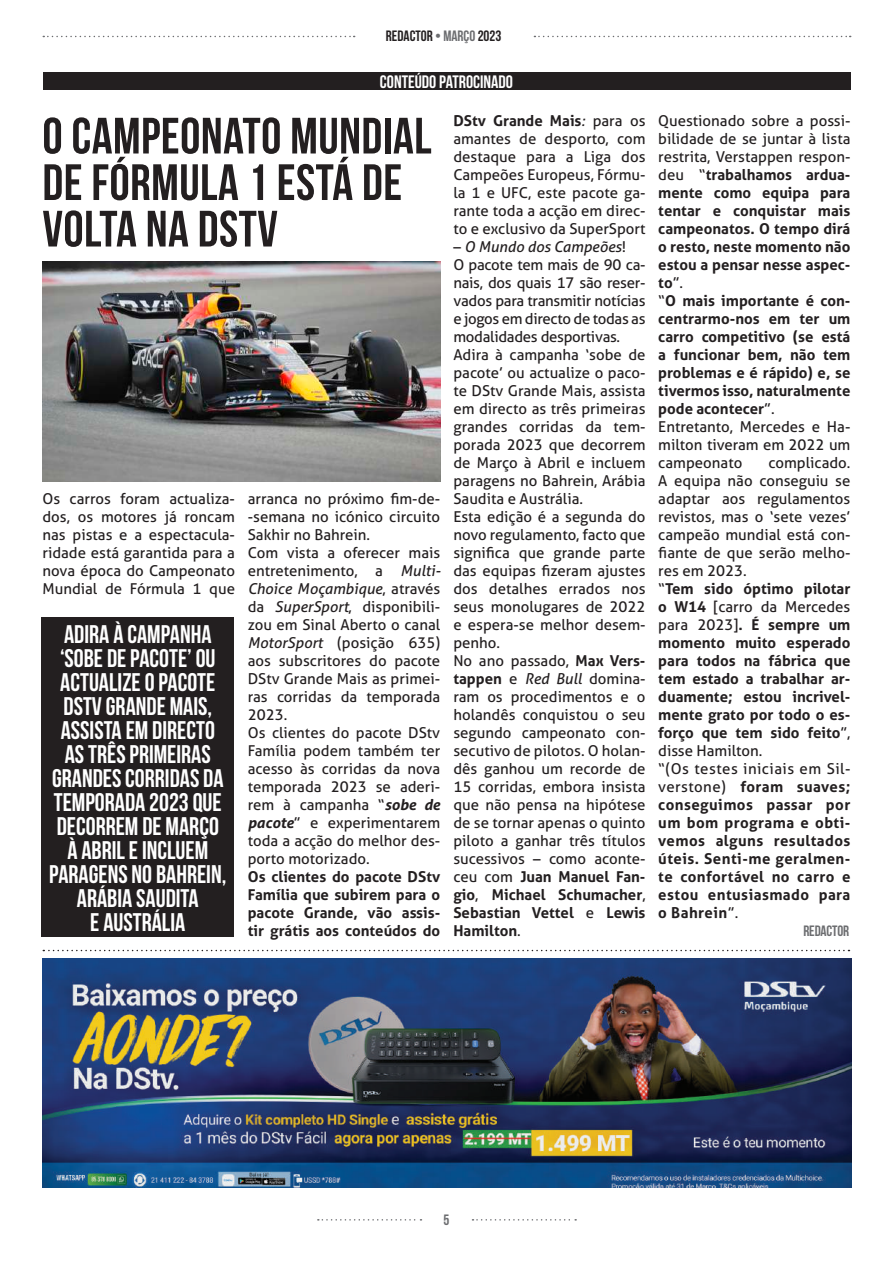
<style>
.page{position:relative;width:893px;height:1263px;background:#fff}
.page>*{position:absolute;margin:0;border:0;box-sizing:border-box;transform-origin:0 0}
.t1{font:51px/46.5px "Bebas Neue";letter-spacing:.01em;color:#231f20}
.t2{font:25.5px/24px "Bebas Neue";color:#fff;text-align:center}
.t3{font:18px "Bebas Neue";color:#fff}
.t4{font:15px/18px "Aller";color:#231f20;text-align:justify}
.t5{font:700 15px/18px "Aller";color:#231f20}
.t6{font:15px "Bebas Neue";color:#231f20}
.t7{font:15px "Bebas Neue";letter-spacing:-.01em;color:#6c6d70}
.s1{color:#6c6d70}
.s2{font-weight:700}
.s3{font-style:italic}
.s4{font-weight:700;font-style:italic}
.s5{font-weight:400}
</style>
<div class="page">
<svg style="left:43px;top:36px;width:312px;height:1px"></svg>
<svg style="left:534px;top:36px;width:317px;height:1px"></svg>
<svg style="left:472px;top:1219px;width:104px;height:1px"></svg>
<svg style="left:318px;top:1219px;width:103px;height:1px"></svg>
<div style="left:43px;top:72px;width:807px;height:17px;background:#231f20"></div>
<svg style="left:43px;top:950px;width:806px;height:1px"></svg>
<div style="left:42px;top:617px;width:192px;height:320px;background:#231f20"></div>
<img style="left:43px;top:261px;width:397px;height:220px">
<img style="left:42px;top:958px;width:809px;height:229px">
<p class="t6" style="left:386px;top:28px;width:117px">REDACTOR <span class="s1">• MARÇO</span> 2023</p>
<p class="t3" style="left:380px;top:71px;width:135px">CONTEÚDO PATROCINADO</p>
<h1 class="t1" style="left:42px;top:112px;width:391px">O CAMPEONATO MUNDIAL<br>DE FÓRMULA 1 ESTÁ DE<br>VOLTA NA DSTV</h1>
<p class="t4" style="left:453px;top:112px;width:194px"><span class="s2">DStv Grande Mais</span><span class="s3">:</span> para os amantes de desporto, com destaque para a Liga dos Campeões Europeus, Fórmu&shy;la 1 e UFC, este pacote ga&shy;rante toda a acção em direc&shy;to e exclusivo da SuperSport</p>
<p class="t4" style="left:453px;top:238px;width:194px;text-align:left">– <span class="s3">O Mundo dos Campeões</span>!<br>O pacote tem mais de 90 ca&shy;nais, dos quais 17 são reser&shy;vados para transmitir notícias e jogos em directo de todas as modalidades desportivas.<br>Adira à campanha ‘sobe de pacote’ ou actualize o paco&shy;te DStv Grande Mais, assista em directo as três primeiras grandes corridas da tem&shy;porada 2023 que decorrem de Março à Abril e incluem paragens no Bahrein, Arábia<br>Saudita e Austrália.<br>Esta edição é a segunda do novo regulamento, facto que significa que grande parte das equipas fizeram ajustes dos detalhes errados nos seus monolugares de 2022 e espera-se melhor desem&shy;penho.<br>No ano passado, <span class="s2">Max Vers&shy;tappen</span> e <span class="s3">Red Bull</span> domina&shy;ram os procedimentos e o holandês conquistou o seu segundo campeonato con&shy;secutivo de pilotos. O holan&shy;dês ganhou um recorde de<br>15 corridas, embora insista que não pensa na hipótese de se tornar apenas o quinto piloto a ganhar três títulos sucessivos – como aconte&shy;ceu com <span class="s2">Juan Manuel Fan&shy;gio</span>, <span class="s2">Michael Schumacher</span>,<br><span class="s2">Sebastian Vettel</span> e <span class="s2">Lewis<br>Hamilton</span>.</p>
<p class="t4" style="left:43px;top:490px;width:194px">Os carros foram actualiza&shy;dos, os motores já roncam nas pistas e a espectacula&shy;ridade está garantida para a nova época do Campeonato Mundial de Fórmula 1 que</p>
<p class="t4" style="left:248px;top:490px;width:194px;text-align:left">arranca no próximo fim-de--semana no icónico circuito<br>Sakhir no Bahrein.<br>Com vista a oferecer mais entretenimento, a <span class="s3">Multi-<br>Choice Moçambique</span>, através da <span class="s3">SuperSport</span>, disponibili&shy;zou em Sinal Aberto o canal<br><span class="s3">MotorSport</span> (posição 635) aos subscritores do pacote<br>DStv Grande Mais as primei&shy;ras corridas da temporada<br>2023.<br>Os clientes do pacote DStv<br>Família podem também ter acesso às corridas da nova temporada 2023 se aderi&shy;rem à campanha “<span class="s4">sobe de pacote</span>” e experimentarem toda a acção do melhor des&shy;porto motorizado.</p>
<p class="t5" style="left:248px;top:868px;width:194px;text-align:justify">Os clientes do pacote DStv Família que subirem para o pacote Grande, vão assis&shy;tir grátis aos conteúdos do</p>
<h2 class="t2" style="left:49px;top:622px;width:179px">ADIRA À CAMPANHA ‘SOBE DE PACOTE’ OU<br>ACTUALIZE O PACOTE<br>DSTV GRANDE MAIS,<br>ASSISTA EM DIRECTO<br>AS TRÊS PRIMEIRAS<br>GRANDES CORRIDAS DA<br>TEMPORADA 2023 QUE<br>DECORREM DE MARÇO<br>À ABRIL E INCLUEM<br>PARAGENS NO BAHREIN,<br>ARÁBIA SAUDITA<br>E AUSTRÁLIA</h2>
<p class="t5" style="left:658px;top:112px;width:194px"><span class="s5">Questionado sobre a possi&shy;bilidade de se juntar à lista restrita, Verstappen respon&shy;deu “</span>trabalhamos ardua&shy;mente como equipa para tentar e conquistar mais campeonatos. O tempo dirá o resto, neste momento não estou a pensar nesse aspec&shy;to<span class="s5">”.<br>“</span>O mais importante é con&shy;centrarmo-nos em ter um carro competitivo (se está a funcionar bem, não tem problemas e é rápido) e, se tivermos isso, naturalmente pode acontecer<span class="s5">”.<br>Entretanto, Mercedes e Ha&shy;milton tiveram em 2022 um campeonato</span></p>
<p class="t5" style="left:658px;top:454px;width:194px;text-indent:110px"><span class="s5">complicado.<br>A equipa não conseguiu se adaptar aos regulamentos revistos, mas o ‘sete vezes’ campeão mundial está con&shy;fiante de que serão melho&shy;res em 2023.<br>“</span>Tem sido óptimo pilotar o W14 <span class="s5">[carro da Mercedes para 2023]</span>. É sempre um momento muito esperado para todos na fábrica que tem estado a trabalhar ar&shy;duamente; estou incrivel&shy;mente grato por todo o es&shy;forço que tem sido feito<span class="s5">”, disse Hamilton.<br>“(Os testes iniciais em Sil&shy;verstone)</span> foram suaves; conseguimos passar por um bom programa e obti&shy;vemos alguns resultados úteis. Senti-me geralmen&shy;te confortável no carro e estou entusiasmado para o Bahrein<span class="s5">”.</span></p>
<p class="t7" style="left:803px;top:923px;width:47px">REDACTOR</p>
<p class="t7" style="left:443px;top:1211px;width:7px">5</p>
</div>
